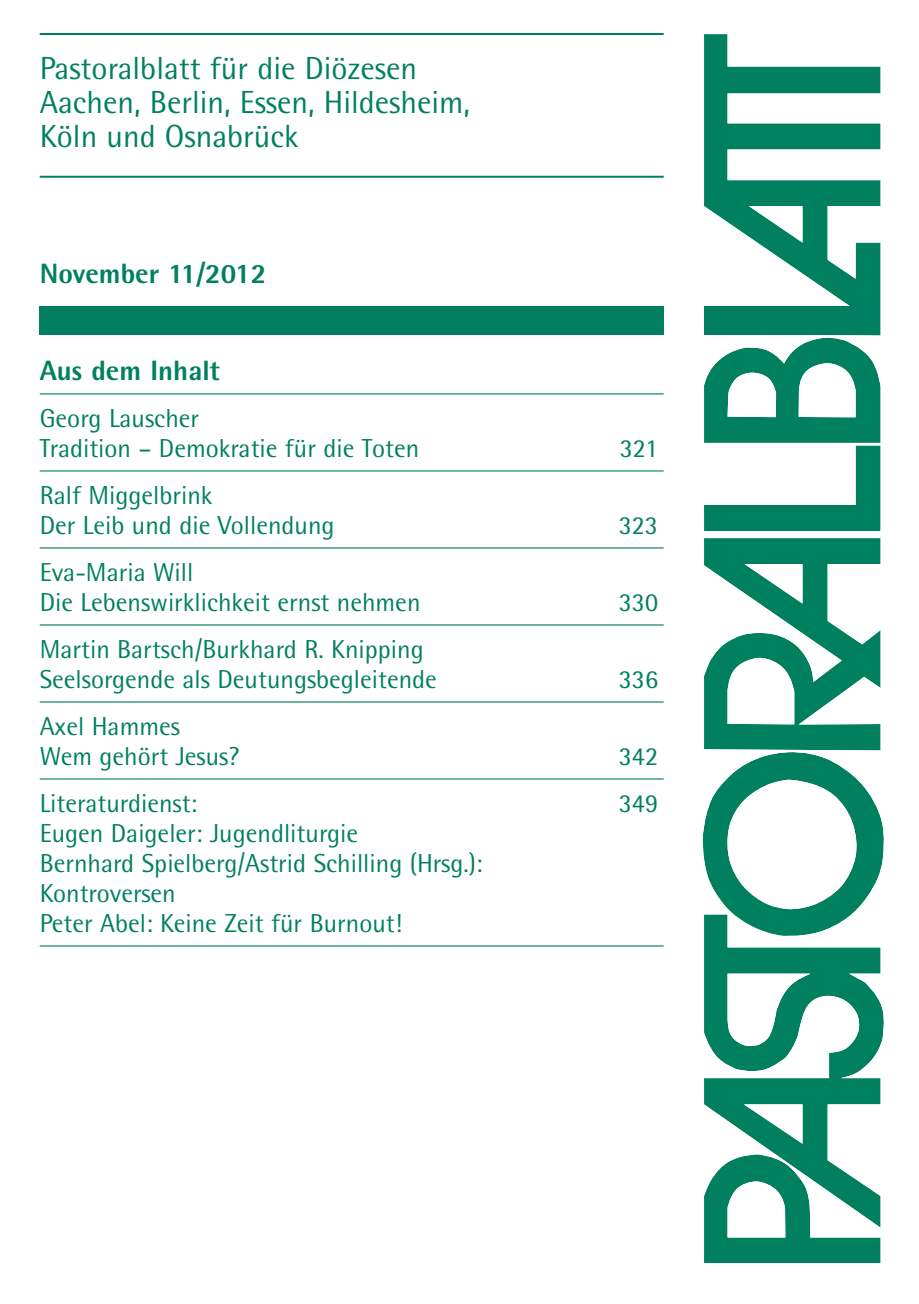
<style>
.page{position:relative;width:919px;height:1304px;background:#fff}
.page>*{position:absolute;margin:0;border:0;box-sizing:border-box;transform-origin:0 0}
.t1{font:32px/34px "Rotis Semi Sans";color:#008060}
.t2{font:800 28px "Rotis Semi Sans";color:#008060}
.t3{font:26px/30px "Rotis Semi Sans";color:#008060}
</style>
<div class="page">
<img style="left:702px;top:34px;width:182px;height:1229px">
<hr style="left:40px;top:176px;width:623px;height:2px;background:#008060">
<hr style="left:40px;top:393px;width:623px;height:1px;background:#008060">
<hr style="left:40px;top:470px;width:623px;height:1px;background:#008060">
<hr style="left:40px;top:547px;width:623px;height:2px;background:#008060">
<hr style="left:40px;top:624px;width:623px;height:2px;background:#008060">
<hr style="left:40px;top:701px;width:623px;height:2px;background:#008060">
<hr style="left:40px;top:778px;width:623px;height:2px;background:#008060">
<hr style="left:40px;top:945px;width:623px;height:2px;background:#008060">
<hr style="left:40px;top:33px;width:623px;height:2px;background:#008060">
<div style="left:40px;top:306px;width:839px;height:28px;background:#008060"></div>
<div style="left:663px;top:306px;width:40px;height:28px;background:#fff"></div>
<p class="t1" style="left:40px;top:55px;width:432px">Pastoralblatt für die Diözesen<br>Aachen, Berlin, Essen, Hildesheim,<br>Köln und Osnabrück</p>
<p class="t2" style="left:40px;top:264px;width:228px">November 11/2012</p>
<p class="t2" style="left:40px;top:360px;width:182px">Aus dem Inhalt</p>
<p class="t3" style="left:40px;top:406px;width:381px">Georg Lauscher<br>Tradition – Demokratie für die Toten</p>
<p class="t3" style="left:40px;top:483px;width:296px">Ralf Miggelbrink<br>Der Leib und die Vollendung</p>
<p class="t3" style="left:40px;top:560px;width:382px">Eva-Maria Will<br>Die Lebenswirklichkeit ernst nehmen</p>
<p class="t3" style="left:40px;top:637px;width:399px">Martin Bartsch/Burkhard R. Knipping<br>Seelsorgende als Deutungsbegleitende</p>
<p class="t3" style="left:40px;top:714px;width:201px">Axel Hammes<br>Wem gehört Jesus?</p>
<p class="t3" style="left:620px;top:436px;width:40px">321</p>
<p class="t3" style="left:619px;top:513px;width:41px">323</p>
<p class="t3" style="left:619px;top:590px;width:41px">330</p>
<p class="t3" style="left:619px;top:667px;width:41px">336</p>
<p class="t3" style="left:619px;top:744px;width:41px">342</p>
<p class="t3" style="left:40px;top:791px;width:159px">Literaturdienst:</p>
<p class="t3" style="left:619px;top:791px;width:41px">349</p>
<p class="t3" style="left:40px;top:821px;width:444px">Eugen Daigeler: Jugendliturgie<br>Bernhard Spielberg/Astrid Schilling (Hrsg.):<br>Kontroversen<br>Peter Abel: Keine Zeit für Burnout!</p>
</div>
